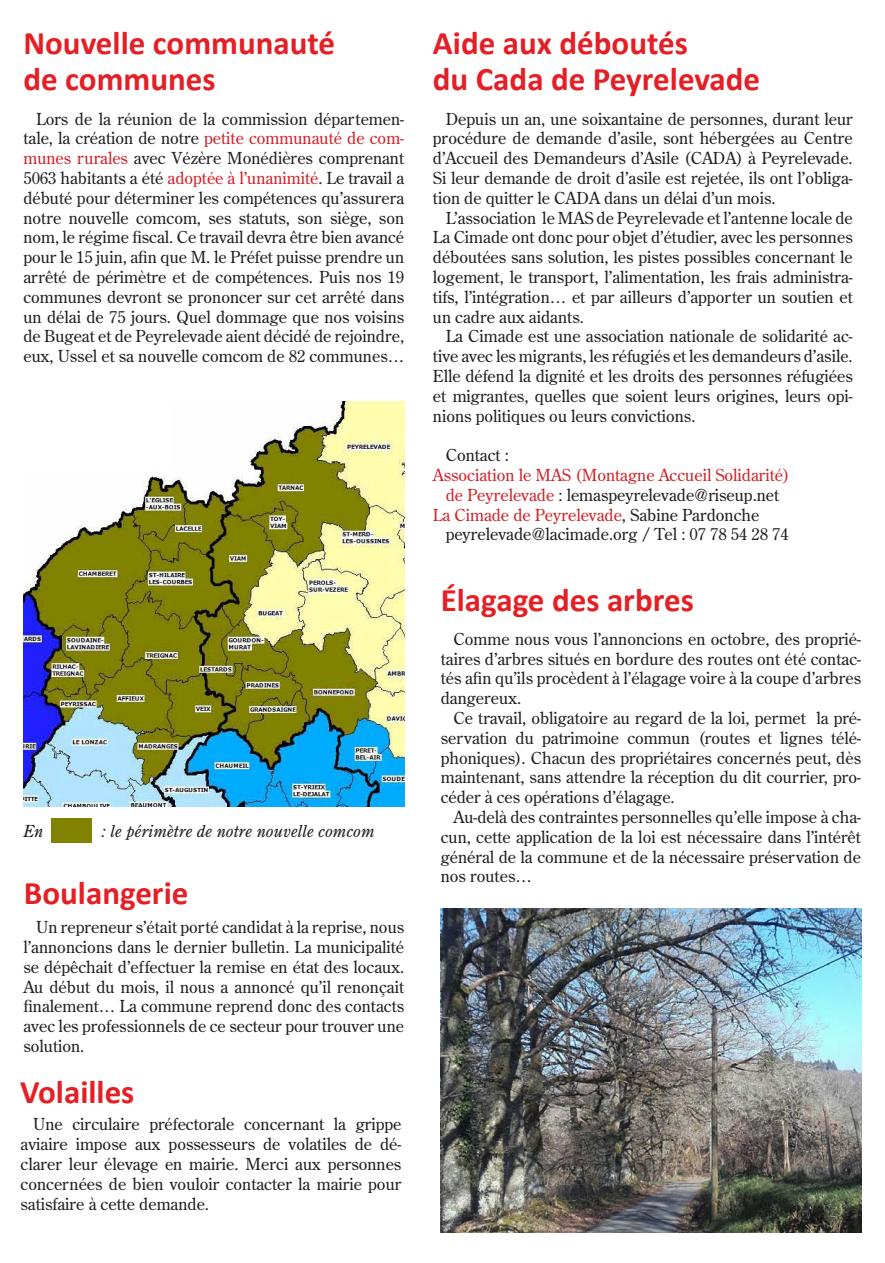
<style>
.page{position:relative;width:885px;height:1263px;background:#fff}
.page>*{position:absolute;margin:0;border:0;box-sizing:border-box;transform-origin:0 0}
.t1{font:700 33px "Calibri";color:#e41f25}
.t2{font:16.5px/19.8px "Century Old Style";color:#231f20;text-align:justify}
.t3{font:16.5px "Century Old Style";color:#d1232a}
.t4{font:italic 16.5px "Century Old Style";color:#231f20}
.s1{color:#d1232a}
.s2{color:#231f20}
</style>
<div class="page">
<img style="left:440px;top:909px;width:421px;height:323px">
<img style="left:23px;top:401px;width:381px;height:405px">
<div style="left:0;top:393px;width:171px;height:78px;background:#fff"></div>
<div style="left:51px;top:818px;width:41px;height:25px;background:#818200"></div>
<p class="t1" style="left:23px;top:22px;width:313px">Nouvelle communauté</p>
<p class="t1" style="left:23px;top:58px;width:194px">de communes</p>
<p class="t2" style="left:23px;top:108px;width:382px;text-indent:13px">Lors de la réunion de la commission départemen&shy;tale, la création de notre <span class="s1">petite communauté de com&shy;munes rurales</span> avec Vézère Monédières comprenant 5063 habitants a été <span class="s1">adoptée à l’unanimité</span>. Le travail a débuté pour déterminer les compétences qu’assurera notre nouvelle comcom, ses statuts, son siège, son nom, le régime fiscal. Ce travail devra être bien avancé pour le 15 juin, afin que M. le Préfet puisse prendre un arrêté de périmètre et de compétences. Puis nos 19 communes devront se prononcer sur cet arrêté dans un délai de 75 jours. Quel dommage que nos voisins de Bugeat et de Peyrelevade aient décidé de rejoindre, eux, Ussel et sa nouvelle comcom de 82 communes…</p>
<p class="t4" style="left:23px;top:821px;width:22px">En</p>
<p class="t4" style="left:101px;top:821px;width:274px">: le périmètre de notre nouvelle comcom</p>
<p class="t1" style="left:24px;top:872px;width:166px">Boulangerie</p>
<p class="t2" style="left:23px;top:917px;width:382px;text-indent:13px">Un repreneur s’était porté candidat à la reprise, nous l’annoncions dans le dernier bulletin. La municipalité se dépêchait d’effectuer la remise en état des locaux.<br>Au début du mois, il nous a annoncé qu’il renonçait finalement… La commune reprend donc des contacts avec les professionnels de ce secteur pour trouver une solution.</p>
<p class="t1" style="left:20px;top:1071px;width:116px">Volailles</p>
<p class="t2" style="left:21px;top:1114px;width:382px;text-indent:13px">Une circulaire préfectorale concernant la grippe aviaire impose aux possesseurs de volatiles de dé&shy;clarer leur élevage en mairie. Merci aux personnes concernées de bien vouloir contacter la mairie pour satisfaire à cette demande.</p>
<p class="t1" style="left:433px;top:22px;width:256px">Aide aux déboutés</p>
<p class="t1" style="left:433px;top:58px;width:329px">du Cada de Peyrelevade</p>
<p class="t2" style="left:433px;top:108px;width:421px;text-indent:13px">Depuis un an, une soixantaine de personnes, durant leur procédure de demande d’asile, sont hébergées au Centre d’Accueil des Demandeurs d’Asile (CADA) à Peyrelevade.<br>Si leur demande de droit d’asile est rejetée, ils ont l’obliga&shy;tion de quitter le CADA dans un délai d’un mois.</p>
<p class="t2" style="left:433px;top:207px;width:421px;text-indent:13px">L’association le MAS de Peyrelevade et l’antenne locale de La Cimade ont donc pour objet d’étudier, avec les personnes déboutées sans solution, les pistes possibles concernant le logement, le transport, l’alimentation, les frais administra&shy;tifs, l’intégration… et par ailleurs d’apporter un soutien et un cadre aux aidants.</p>
<p class="t2" style="left:433px;top:326px;width:421px;text-indent:13px">La Cimade est une association nationale de solidarité ac&shy;tive avec les migrants, les réfugiés et les demandeurs d’asile.<br>Elle défend la dignité et les droits des personnes réfugiées et migrantes, quelles que soient leurs origines, leurs opi&shy;nions politiques ou leurs convictions.</p>
<p class="t2" style="left:445px;top:445px;width:65px">Contact :</p>
<p class="t3" style="left:433px;top:464px;width:358px">Association le MAS (Montagne Accueil Solidarité)</p>
<p class="t2" style="left:445px;top:485px;width:335px"><span class="s1">de Peyrelevade</span> : lemaspeyrelevade@riseup.net</p>
<p class="t3" style="left:433px;top:504px;width:328px">La Cimade de Peyrelevade<span class="s2">, Sabine Pardonche</span></p>
<p class="t2" style="left:445px;top:524px;width:344px">peyrelevade@lacimade.org / Tel : 07 78 54 28 74</p>
<p class="t1" style="left:440px;top:579px;width:255px">Élagage des arbres</p>
<p class="t2" style="left:440px;top:628px;width:422px;text-indent:13px">Comme nous vous l’annoncions en octobre, des proprié&shy;taires d’arbres situés en bordure des routes ont été contac&shy;tés afin qu’ils procèdent à l’élagage voire à la coupe d’arbres dangereux.</p>
<p class="t2" style="left:440px;top:708px;width:422px;text-indent:13px">Ce travail, obligatoire au regard de la loi, permet la pré&shy;servation du patrimoine commun (routes et lignes télé&shy;phoniques). Chacun des propriétaires concernés peut, dès maintenant, sans attendre la réception du dit courrier, pro&shy;céder à ces opérations d’élagage.</p>
<p class="t2" style="left:440px;top:807px;width:422px;text-indent:13px">Au-delà des contraintes personnelles qu’elle impose à cha&shy;cun, cette application de la loi est nécessaire dans l’intérêt général de la commune et de la nécessaire préservation de nos routes…</p>
</div>
